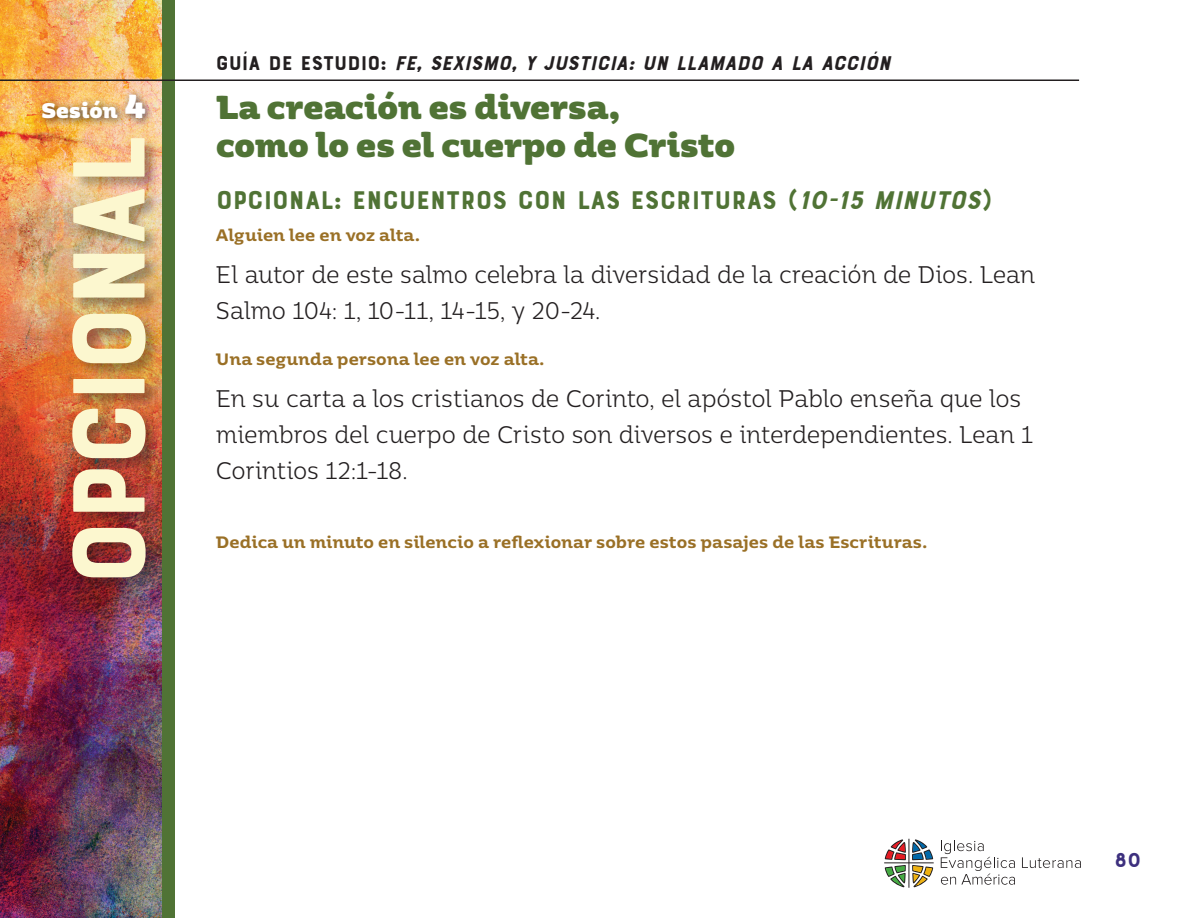
<style>
.page{position:relative;width:1188px;height:918px;background:#fff}
.page>*{position:absolute;margin:0;border:0;box-sizing:border-box;transform-origin:0 0}
.Subhead_Bourton_18{font:108px "Bourton Base";letter-spacing:-.025em;color:#fcf7cf}
.t1{font:900 33px/37.5px "Moreno";letter-spacing:-.005em;color:#507335}
.Subhead_Bourton_18-4{font:27px "Bourton Base";color:#507335}
.body_text{font:300 24px/36px "Moreno";letter-spacing:-.01em;color:#231f20;scale:.9 1}
.t2{font:italic 21px "Bourton Base";color:#231f20}
.t3{font:900 21px "Moreno";letter-spacing:-.005em;color:#fff}
.t4{font:21px "Bourton Base";color:#3d307e}
.rubrics{font:600 16.5px "Moreno";color:#9a7026}
.s1{font-size:33px}
.s2{font-style:normal}
.s3{font-style:italic}
</style>
<div class="page">
<div style="left:153px;top:0;width:22px;height:918px;background:#507335"></div>
<img style="left:0;top:0;width:162px;height:918px">
<div style="left:37px;top:88px;width:118px;height:41px;background:#231f20;opacity:.75"></div>
<hr style="left:0;top:80px;width:1079px;height:1px;background:#231f20">
<svg style="left:941px;top:840px;width:74px;height:45px"></svg>
<svg style="left:1022px;top:857px;width:59px;height:11px"></svg>
<svg style="left:884px;top:839px;width:50px;height:49px"></svg>
<div style="left:72px;top:138px;width:89px;height:455px;background:#231f20;opacity:.35"></div>
<p class="t3" style="left:42px;top:91px;width:105px">Sesión <span class="s1">4</span></p>
<p class="Subhead_Bourton_18" style="left:42px;top:586px;width:454px;rotate:-90deg">OPCIONAL</p>
<p class="t2" style="left:216px;top:50px;width:682px"><span class="s2">G U Í A D E E S T U D I O :</span> FE, SEXISMO, Y JUSTICIA: UN LLAMADO A LA ACCIÓN</p>
<h2 class="t1" style="left:216px;top:86px;width:521px">La creación es diversa,<br>como lo es el cuerpo de Cristo</h2>
<p class="Subhead_Bourton_18-4" style="left:216px;top:183px;width:778px">OPCIONAL: ENCUENTROS CON LAS ESCRITURAS (<span class="s3">10-15 MINUTOS</span>)</p>
<p class="rubrics" style="left:216px;top:220px;width:205px">Alguien lee en voz alta.</p>
<p class="body_text" style="left:216px;top:255px;width:912px">El autor de este salmo celebra la diversidad de la creación de Dios. Lean<br>Salmo 104: 1, 10-11, 14-15, y 20-24.</p>
<p class="rubrics" style="left:216px;top:345px;width:330px">Una segunda persona lee en voz alta.</p>
<p class="body_text" style="left:216px;top:379px;width:909px">En su carta a los cristianos de Corinto, el apóstol Pablo enseña que los miembros del cuerpo de Cristo son diversos e interdependientes. Lean 1<br>Corintios 12:1-18.</p>
<p class="rubrics" style="left:216px;top:527px;width:713px">Dedica un minuto en silencio a reflexionar sobre estos pasajes de las Escrituras.</p>
<p class="t4" style="left:1114px;top:847px;width:28px">80</p>
</div>
